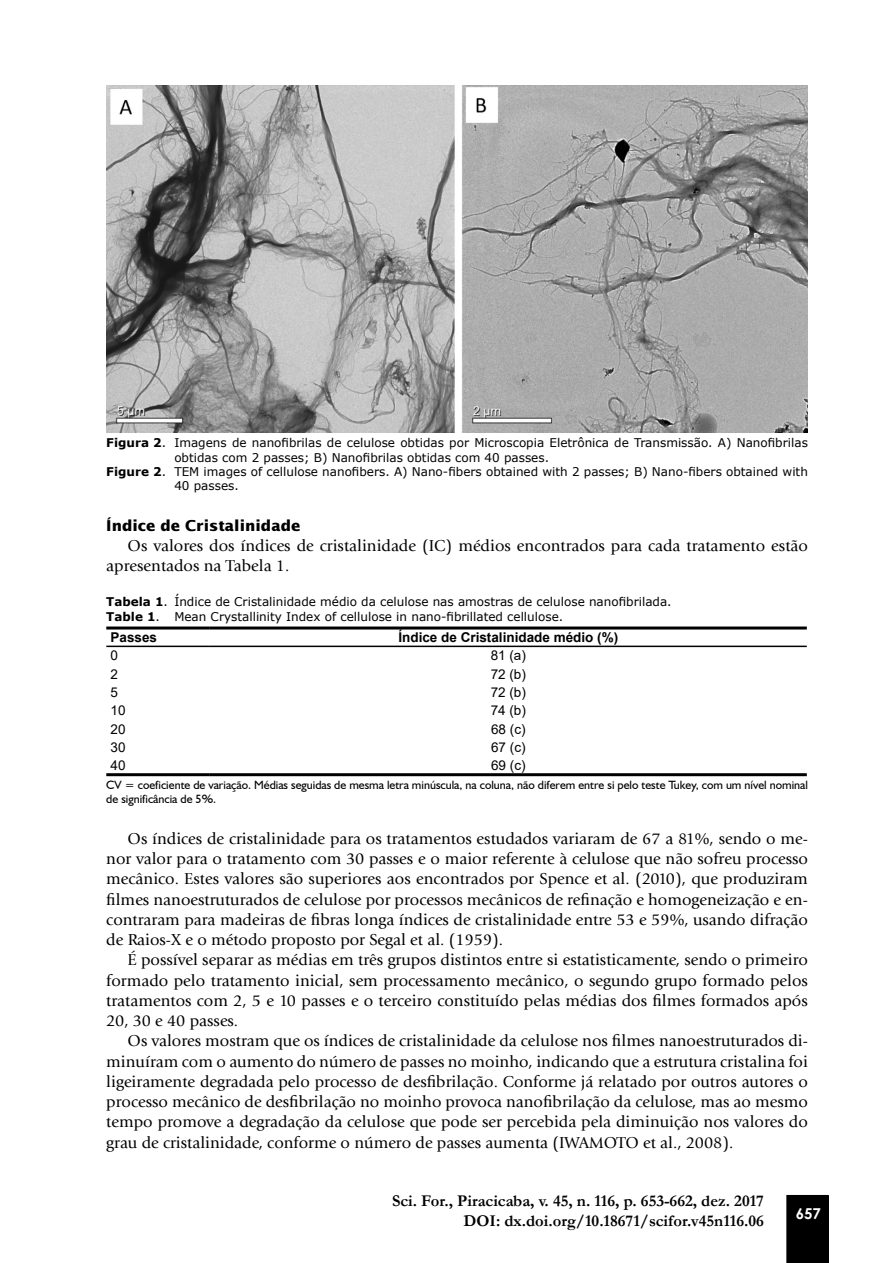
<style>
.page{position:relative;width:893px;height:1263px;background:#fff}
.page>*{position:absolute;margin:0;border:0;box-sizing:border-box;transform-origin:0 0}
.Texto{font:16.5px/20.2px "Giovanni";color:#000;text-align:justify}
.t1{font:700 16.5px/19.8px "Garamond";color:#000;text-align:right}
.Subtitulo_2{font:700 15px "Lucida Sans";color:#000}
.t2{font:700 15px "Century Gothic";color:#fff}
.Texto-Tabela{font:13.5px "Arial";color:#000}
.Texto-Tabela-2{font:700 13.5px "Arial";color:#000}
.Titulo_Figuras_Tabel{font:12px/14.4px "Verdana";color:#000}
.Legendas{font:12px/14.4px "Humanist 521 BT";color:#000}
.s1{font-weight:700}
</style>
<div class="page">
<div style="left:786px;top:1195px;width:43px;height:68px;background:#000"></div>
<img style="left:106px;top:85px;width:702px;height:348px">
<hr style="left:106px;top:626px;width:104px;height:3px;background:#000">
<hr style="left:210px;top:626px;width:597px;height:3px;background:#000">
<hr style="left:106px;top:773px;width:104px;height:3px;background:#000">
<hr style="left:210px;top:773px;width:597px;height:3px;background:#000">
<hr style="left:106px;top:646px;width:104px;height:1px;background:#000">
<hr style="left:210px;top:646px;width:597px;height:1px;background:#000">
<p class="Titulo_Figuras_Tabel" style="left:174px;top:436px;width:635px;text-indent:-68px"><span class="s1">Figura 2</span>. Imagens de nanofibrilas de celulose obtidas por Microscopia Eletrônica de Transmissão. A) Nanofibrilas obtidas com 2 passes; B) Nanofibrilas obtidas com 40 passes.</p>
<p class="Titulo_Figuras_Tabel" style="left:174px;top:464px;width:635px;text-indent:-68px"><span class="s1">Figure 2</span>. TEM images of cellulose nanofibers. A) Nano-fibers obtained with 2 passes; B) Nano-fibers obtained with<br>40 passes.</p>
<p class="Subtitulo_2" style="left:106px;top:517px;width:196px">Índice de Cristalinidade</p>
<p class="Texto" style="left:106px;top:536px;width:703px;text-indent:21px">Os valores dos índices de cristalinidade (IC) médios encontrados para cada tratamento estão apresentados na Tabela 1.</p>
<p class="Titulo_Figuras_Tabel" style="left:106px;top:594px;width:567px"><span class="s1">Tabela 1</span>. Índice de Cristalinidade médio da celulose nas amostras de celulose nanofibrilada.</p>
<p class="Titulo_Figuras_Tabel" style="left:106px;top:609px;width:458px"><span class="s1">Table 1</span>. Mean Crystallinity Index of cellulose in nano-fibrillated cellulose.</p>
<p class="Texto-Tabela-2" style="left:111px;top:628px;width:48px">Passes</p>
<p class="Texto-Tabela-2" style="left:398px;top:628px;width:221px">Índice de Cristalinidade médio (%)</p>
<p class="Texto-Tabela" style="left:111px;top:646px;width:9px">0</p>
<p class="Texto-Tabela" style="left:491px;top:646px;width:37px">81 (a)</p>
<p class="Texto-Tabela" style="left:111px;top:665px;width:9px">2</p>
<p class="Texto-Tabela" style="left:491px;top:665px;width:37px">72 (b)</p>
<p class="Texto-Tabela" style="left:111px;top:683px;width:9px">5</p>
<p class="Texto-Tabela" style="left:491px;top:683px;width:37px">72 (b)</p>
<p class="Texto-Tabela" style="left:111px;top:701px;width:17px">10</p>
<p class="Texto-Tabela" style="left:491px;top:701px;width:37px">74 (b)</p>
<p class="Texto-Tabela" style="left:111px;top:720px;width:17px">20</p>
<p class="Texto-Tabela" style="left:491px;top:720px;width:36px">68 (c)</p>
<p class="Texto-Tabela" style="left:111px;top:738px;width:17px">30</p>
<p class="Texto-Tabela" style="left:491px;top:738px;width:36px">67 (c)</p>
<p class="Texto-Tabela" style="left:111px;top:756px;width:17px">40</p>
<p class="Texto-Tabela" style="left:491px;top:756px;width:36px">69 (c)</p>
<p class="Legendas" style="left:106px;top:777px;width:703px">CV = coeficiente de variação. Médias seguidas de mesma letra minúscula, na coluna, não diferem entre si pelo teste Tukey, com um nível nominal de significância de 5%.</p>
<p class="Texto" style="left:106px;top:828px;width:703px;text-indent:21px">Os índices de cristalinidade para os tratamentos estudados variaram de 67 a 81%, sendo o me&shy;nor valor para o tratamento com 30 passes e o maior referente à celulose que não sofreu processo mecânico. Estes valores são superiores aos encontrados por Spence et al. (2010), que produziram filmes nanoestruturados de celulose por processos mecânicos de refinação e homogeneização e en&shy;contraram para madeiras de fibras longa índices de cristalinidade entre 53 e 59%, usando difração de Raios-X e o método proposto por Segal et al. (1959).</p>
<p class="Texto" style="left:106px;top:950px;width:703px;text-indent:21px">É possível separar as médias em três grupos distintos entre si estatisticamente, sendo o primeiro formado pelo tratamento inicial, sem processamento mecânico, o segundo grupo formado pelos tratamentos com 2, 5 e 10 passes e o terceiro constituído pelas médias dos filmes formados após 20, 30 e 40 passes.</p>
<p class="Texto" style="left:106px;top:1031px;width:703px;text-indent:21px">Os valores mostram que os índices de cristalinidade da celulose nos filmes nanoestruturados di&shy;minuíram com o aumento do número de passes no moinho, indicando que a estrutura cristalina foi ligeiramente degradada pelo processo de desfibrilação. Conforme já relatado por outros autores o processo mecânico de desfibrilação no moinho provoca nanofibrilação da celulose, mas ao mesmo tempo promove a degradação da celulose que pode ser percebida pela diminuição nos valores do grau de cristalinidade, conforme o número de passes aumenta (IWAMOTO et al., 2008).</p>
<p class="t1" style="left:392px;top:1191px;width:373px">Sci. For., Piracicaba, v. 45, n. 116, p. 653-662, dez. 2017<br>DOI: dx.doi.org/10.18671/scifor.v45n116.06</p>
<p class="t2" style="left:796px;top:1202px;width:27px">657</p>
</div>
